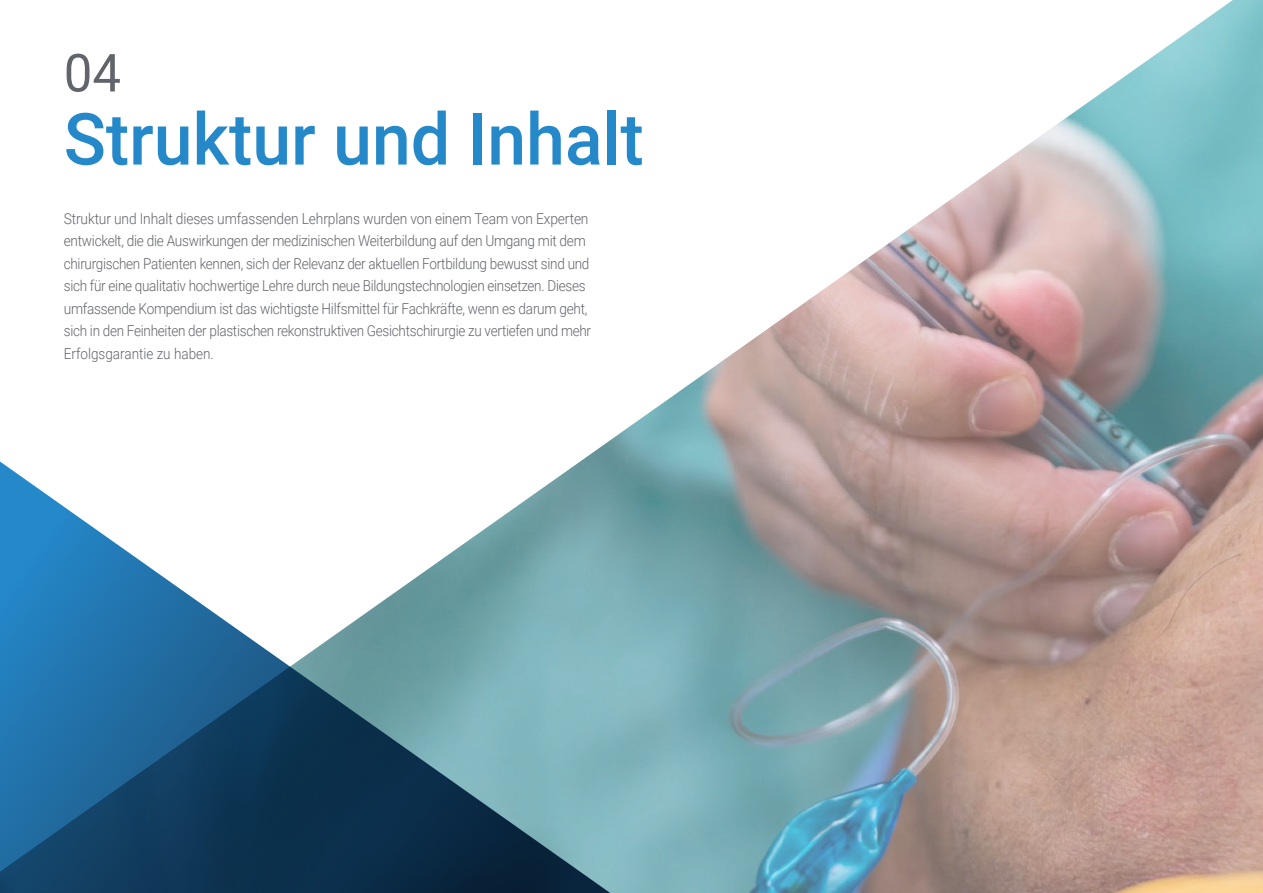
<style>
.page{position:relative;width:1263px;height:893px;background:#fff}
.page>*{position:absolute;margin:0;border:0;box-sizing:border-box;transform-origin:0 0}
.t1{font:500 72px "Roboto";color:#2488c9}
.t2{font:52.5px "Roboto";color:#61646a}
.t3{font:300 15px/22.5px "Roboto";letter-spacing:-.02em;color:#61646a;scale:.92 1}
</style>
<div class="page">
<img style="left:602px;top:0;width:661px;height:893px">
<svg style="left:0;top:446px;width:640px;height:447px"></svg>
<h2 class="t2" style="left:64px;top:36px;width:59px">04</h2>
<h1 class="t1" style="left:64px;top:89px;width:581px">Struktur und Inhalt</h1>
<p class="t3" style="left:64px;top:207px;width:575px">Struktur und Inhalt dieses umfassenden Lehrplans wurden von einem Team von Experten entwickelt, die die Auswirkungen der medizinischen Weiterbildung auf den Umgang mit dem chirurgischen Patienten kennen, sich der Relevanz der aktuellen Fortbildung bewusst sind und sich für eine qualitativ hochwertige Lehre durch neue Bildungstechnologien einsetzen. Dieses umfassende Kompendium ist das wichtigste Hilfsmittel für Fachkräfte, wenn es darum geht, sich in den Feinheiten der plastischen rekonstruktiven Gesichtschirurgie zu vertiefen und mehr Erfolgsgarantie zu haben.</p>
</div>
